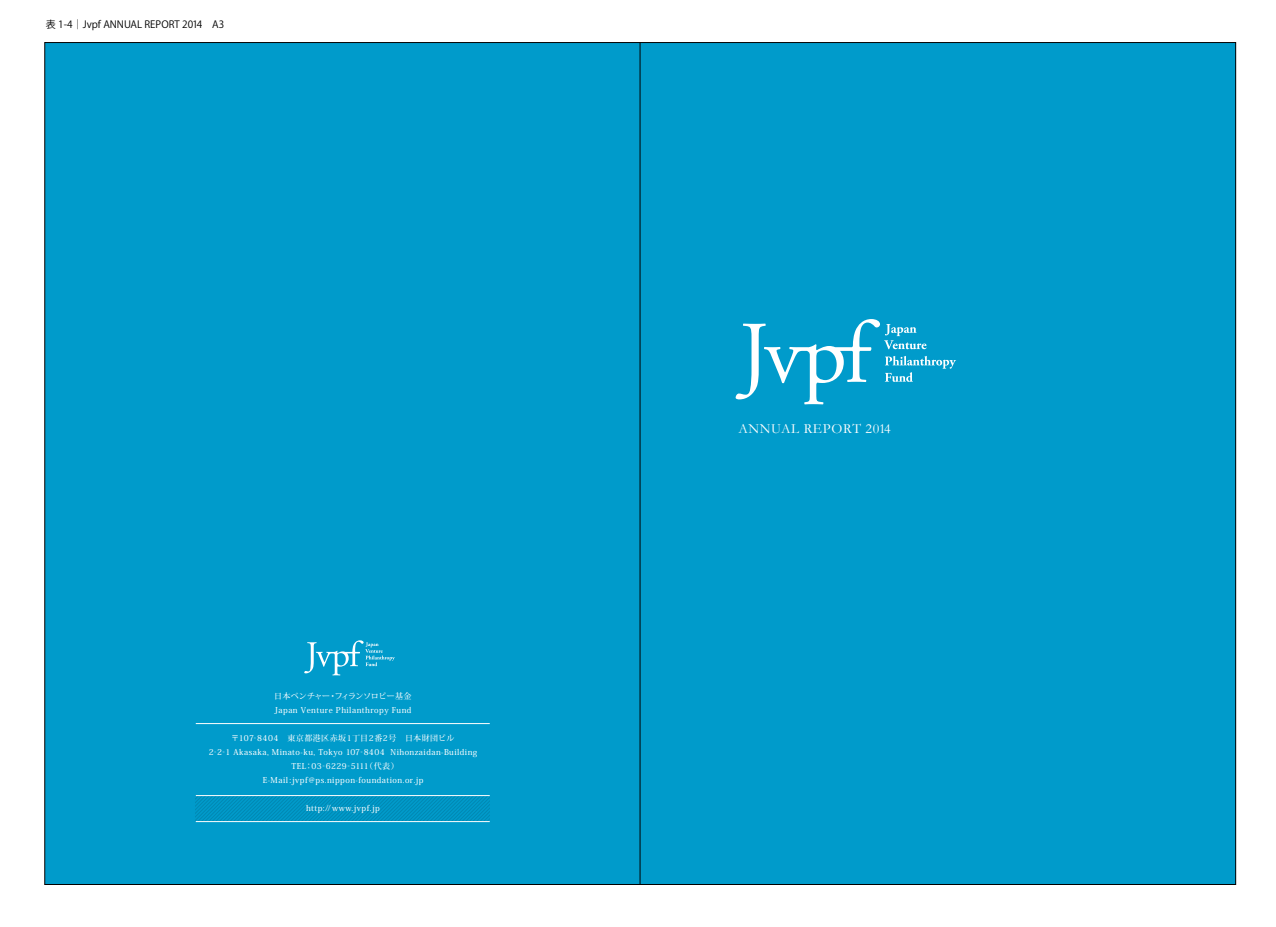
<style>
.page{position:relative;width:1276px;height:927px;background:#fff}
.page>*{position:absolute;margin:0;border:0;box-sizing:border-box;transform-origin:0 0}
.t1{font:14px "Garamond";letter-spacing:.04em;color:#fff}
.t2{font:10px "Koz Go Pr 6 N";color:#000}
.t3{font:500 8px/14px "Koz Min Pr 6 N";letter-spacing:.06em;color:#fff}
</style>
<div class="page">
<div style="left:45px;top:43px;width:1190px;height:841px;background:#009bcb"></div>
<div style="left:196px;top:796px;width:294px;height:26px;background:linear-gradient(to right,#0093c1,#0093c1)"></div>
<svg style="left:735px;top:319px;width:221px;height:85px"></svg>
<svg style="left:304px;top:640px;width:91px;height:35px"></svg>
<hr style="left:196px;top:723px;width:294px;height:1px;background:#fff">
<hr style="left:196px;top:795px;width:294px;height:1px;background:#fff">
<hr style="left:196px;top:821px;width:294px;height:1px;background:#fff">
<hr style="left:640px;top:43px;width:1px;height:841px;background:#000">
<p class="t2" style="left:46px;top:19px;width:180px">表 1-4｜Jvpf ANNUAL REPORT 2014　A3</p>
<p class="t3" style="left:274px;top:689px;width:139px">日本ベンチャー・フィランソロピー基金<br>Japan Venture Philanthropy Fund</p>
<p class="t3" style="left:209px;top:731px;width:270px;text-align:center">〒107-8404　東京都港区赤坂1丁目2番2号　日本財団ビル<br>2-2-1 Akasaka, Minato-ku, Tokyo 107-8404 Nihonzaidan-Building TEL：03-6229-5111（代表）<br>E-Mail: jvpf@ps.nippon-foundation.or.jp</p>
<p class="t3" style="left:306px;top:801px;width:75px">http://www.jvpf.jp</p>
<h1 class="t1" style="left:738px;top:421px;width:154px">ANNUAL REPORT 2014</h1>
</div>
